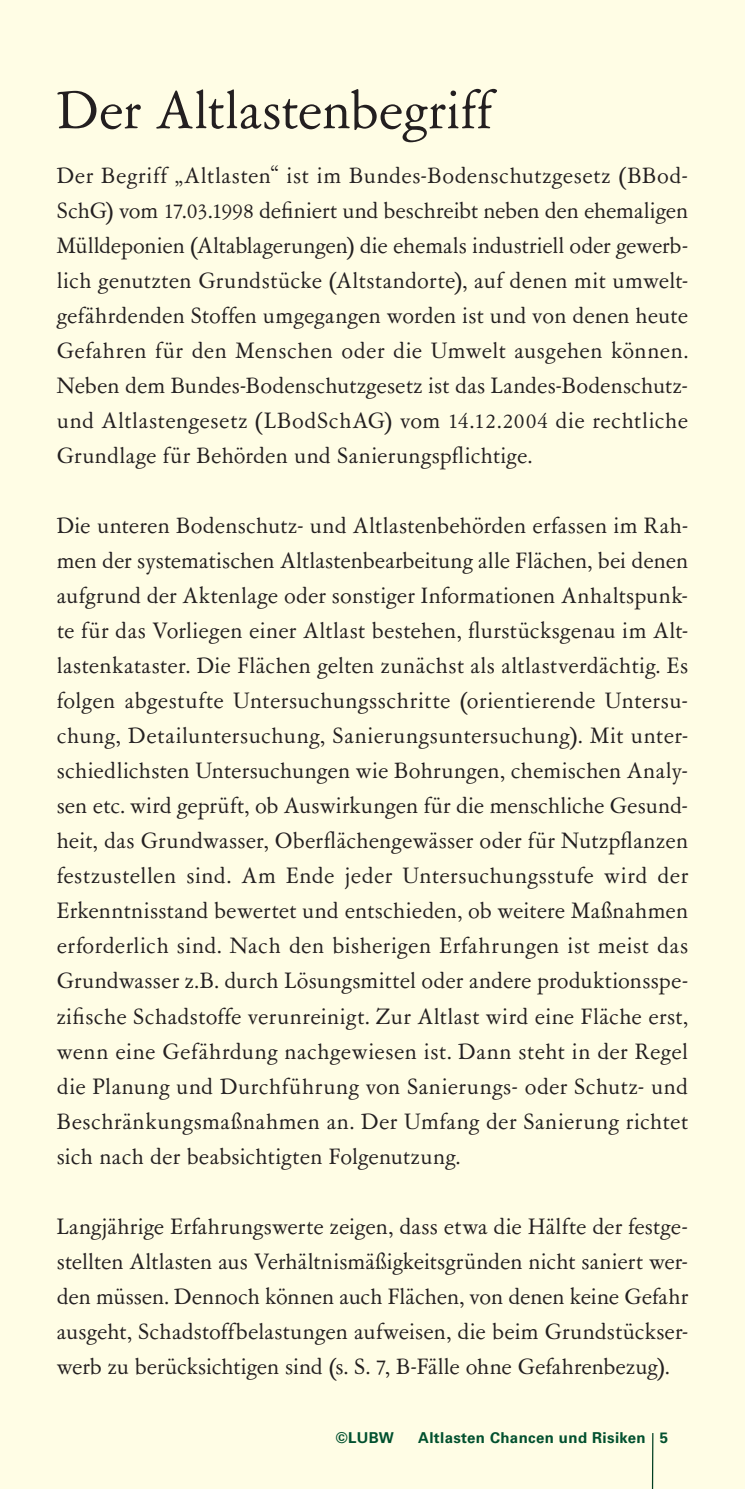
<style>
.page{position:relative;width:745px;height:1489px;background:#fff}
.page>*{position:absolute;margin:0;border:0;box-sizing:border-box;transform-origin:0 0}
.t1{font:60px "Garamont Amst SB Rom";letter-spacing:-.005em;color:#231f20}
.t2{font:25px/35px "Garamont Amst SB Rom";letter-spacing:.005em;color:#231f20;text-align:justify}
.t3{font:700 15px "Univers LT";letter-spacing:.025em;color:#00502e}
</style>
<div class="page">
<div style="left:0;top:0;width:744px;height:1488px;background:#fffde5"></div>
<hr style="left:651px;top:1432px;width:2px;height:56px;background:#003e20">
<h1 class="t1" style="left:57px;top:80px;width:436px">Der Altlastenbegriff</h1>
<p class="t2" style="left:57px;top:159px;width:632px">Der Begriff „Altlasten“ ist im Bundes-Bodenschutzgesetz (BBod-SchG) vom 17.03.1998 definiert und beschreibt neben den ehemaligen Mülldeponien (Altablagerungen) die ehemals industriell oder gewerb&shy;lich genutzten Grundstücke (Altstandorte), auf denen mit umwelt&shy;gefährdenden Stoffen umgegangen worden ist und von denen heute Gefahren für den Menschen oder die Umwelt ausgehen können.<br>Neben dem Bundes-Bodenschutzgesetz ist das Landes-Bodenschutz&shy;und Altlastengesetz (LBodSchAG) vom 14.12.2004 die rechtliche Grundlage für Behörden und Sanierungspflichtige.</p>
<p class="t2" style="left:57px;top:509px;width:632px">Die unteren Bodenschutz- und Altlastenbehörden erfassen im Rah&shy;men der systematischen Altlastenbearbeitung alle Flächen, bei denen aufgrund der Aktenlage oder sonstiger Informationen Anhaltspunk&shy;te für das Vorliegen einer Altlast bestehen, flurstücksgenau im Alt&shy;lastenkataster. Die Flächen gelten zunächst als altlastverdächtig. Es folgen abgestufte Untersuchungsschritte (orientierende Untersu&shy;chung, Detailuntersuchung, Sanierungsuntersuchung). Mit unter&shy;schiedlichsten Untersuchungen wie Bohrungen, chemischen Analy&shy;sen etc. wird geprüft, ob Auswirkungen für die menschliche Gesund&shy;heit, das Grundwasser, Oberflächengewässer oder für Nutzpflanzen festzustellen sind. Am Ende jeder Untersuchungsstufe wird der Erkenntnisstand bewertet und entschieden, ob weitere Maßnahmen erforderlich sind. Nach den bisherigen Erfahrungen ist meist das Grundwasser z.B. durch Lösungsmittel oder andere produktionsspe&shy;zifische Schadstoffe verunreinigt. Zur Altlast wird eine Fläche erst, wenn eine Gefährdung nachgewiesen ist. Dann steht in der Regel die Planung und Durchführung von Sanierungs- oder Schutz- und Beschränkungsmaßnahmen an. Der Umfang der Sanierung richtet sich nach der beabsichtigten Folgenutzung.</p>
<p class="t2" style="left:57px;top:1209px;width:632px">Langjährige Erfahrungswerte zeigen, dass etwa die Hälfte der festge&shy;stellten Altlasten aus Verhältnismäßigkeitsgründen nicht saniert wer&shy;den müssen. Dennoch können auch Flächen, von denen keine Gefahr ausgeht, Schadstoffbelastungen aufweisen, die beim Grundstückser&shy;werb zu berücksichtigen sind (s. S. 7, B-Fälle ohne Gefahrenbezug).</p>
<p class="t3" style="left:335px;top:1428px;width:59px">©LUBW</p>
<p class="t3" style="left:418px;top:1428px;width:251px">Altlasten Chancen und Risiken 5</p>
</div>
